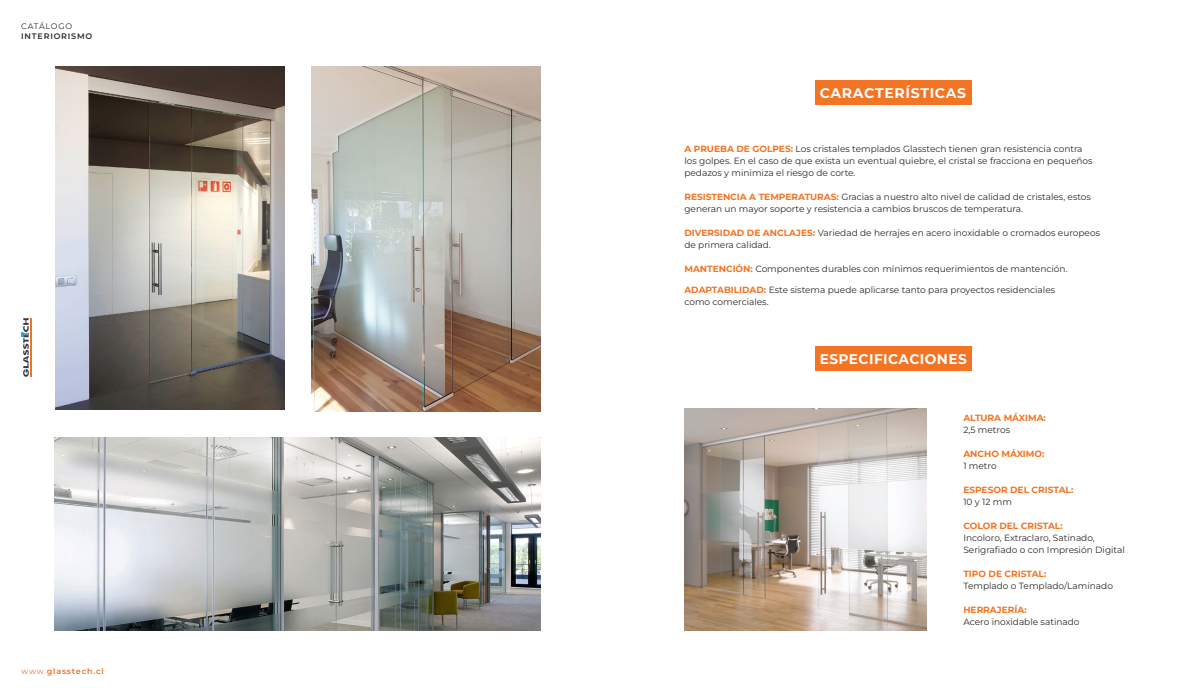
<style>
.page{position:relative;width:1191px;height:695px;background:#fff}
.page>*{position:absolute;margin:0;border:0;box-sizing:border-box;transform-origin:0 0}
.t1{font:700 14px "Montserrat";letter-spacing:.03em;color:#fefefe}
.t2{font:700 14px "Montserrat";letter-spacing:.05em;color:#fefefe}
.t3{font:9px/12px "Montserrat";color:#2c2a27}
.t4{font:700 9px "Montserrat";color:#f37422}
.t5{font:600 8px "Montserrat";letter-spacing:.1em;color:#ed732c}
.t6{font:600 8px "Montserrat";letter-spacing:.1em;color:#2c2a27}
.t7{font:8px "Montserrat";letter-spacing:.085em;color:#2c2a27}
.s1{font-weight:400}
.s2{font-weight:700;color:#f37422}
</style>
<div class="page">
<svg style="left:21px;top:318px;width:8px;height:59px"></svg>
<hr style="left:30px;top:318px;width:1px;height:59px;background:#ee732a">
<img style="left:55px;top:437px;width:486px;height:193px">
<img style="left:55px;top:67px;width:229px;height:343px">
<img style="left:311px;top:67px;width:229px;height:344px">
<div style="left:815px;top:80px;width:156px;height:25px;background:#f37422"></div>
<div style="left:815px;top:346px;width:156px;height:25px;background:#f37422"></div>
<img style="left:684px;top:409px;width:242px;height:221px">
<p class="t7" style="left:21px;top:21px;width:52px">CATÁLOGO</p>
<p class="t6" style="left:21px;top:30px;width:72px">INTERIORISMO</p>
<p class="t5" style="left:21px;top:665px;width:84px"><span class="s1">www.</span>glasstech.cl</p>
<h1 class="t2" style="left:819px;top:83px;width:148px">CARACTERÍSTICAS</h1>
<p class="t3" style="left:684px;top:143px;width:409px"><span class="s2">A PRUEBA DE GOLPES:</span> Los cristales templados Glasstech tienen gran resistencia contra los golpes. En el caso de que exista un eventual quiebre, el cristal se fracciona en pequeños pedazos y minimiza el riesgo de corte.</p>
<p class="t3" style="left:684px;top:191px;width:408px"><span class="s2">RESISTENCIA A TEMPERATURAS:</span> Gracias a nuestro alto nivel de calidad de cristales, estos generan un mayor soporte y resistencia a cambios bruscos de temperatura.</p>
<p class="t3" style="left:684px;top:227px;width:417px"><span class="s2">DIVERSIDAD DE ANCLAJES:</span> Variedad de herrajes en acero inoxidable o cromados europeos de primera calidad.</p>
<p class="t3" style="left:684px;top:263px;width:385px"><span class="s2">MANTENCIÓN:</span> Componentes durables con mínimos requerimientos de mantención.</p>
<p class="t3" style="left:684px;top:283px;width:372px"><span class="s2">ADAPTABILIDAD:</span> Este sistema puede aplicarse tanto para proyectos residenciales como comerciales.</p>
<h1 class="t1" style="left:819px;top:350px;width:148px">ESPECIFICACIONES</h1>
<p class="t4" style="left:963px;top:412px;width:84px">ALTURA MÁXIMA:</p>
<p class="t3" style="left:963px;top:424px;width:48px">2,5 metros</p>
<p class="t4" style="left:963px;top:448px;width:83px">ANCHO MÁXIMO:</p>
<p class="t3" style="left:963px;top:460px;width:35px">1 metro</p>
<p class="t4" style="left:963px;top:484px;width:112px">ESPESOR DEL CRISTAL:</p>
<p class="t3" style="left:963px;top:496px;width:50px">10 y 12 mm</p>
<p class="t4" style="left:963px;top:520px;width:101px">COLOR DEL CRISTAL:</p>
<p class="t3" style="left:963px;top:532px;width:163px">Incoloro, Extraclaro, Satinado,<br>Serigrafiado o con Impresión Digital</p>
<p class="t4" style="left:963px;top:568px;width:85px">TIPO DE CRISTAL:</p>
<p class="t3" style="left:963px;top:580px;width:151px">Templado o Templado/Laminado</p>
<p class="t4" style="left:963px;top:604px;width:65px">HERRAJERÍA:</p>
<p class="t3" style="left:963px;top:616px;width:118px">Acero inoxidable satinado</p>
</div>
